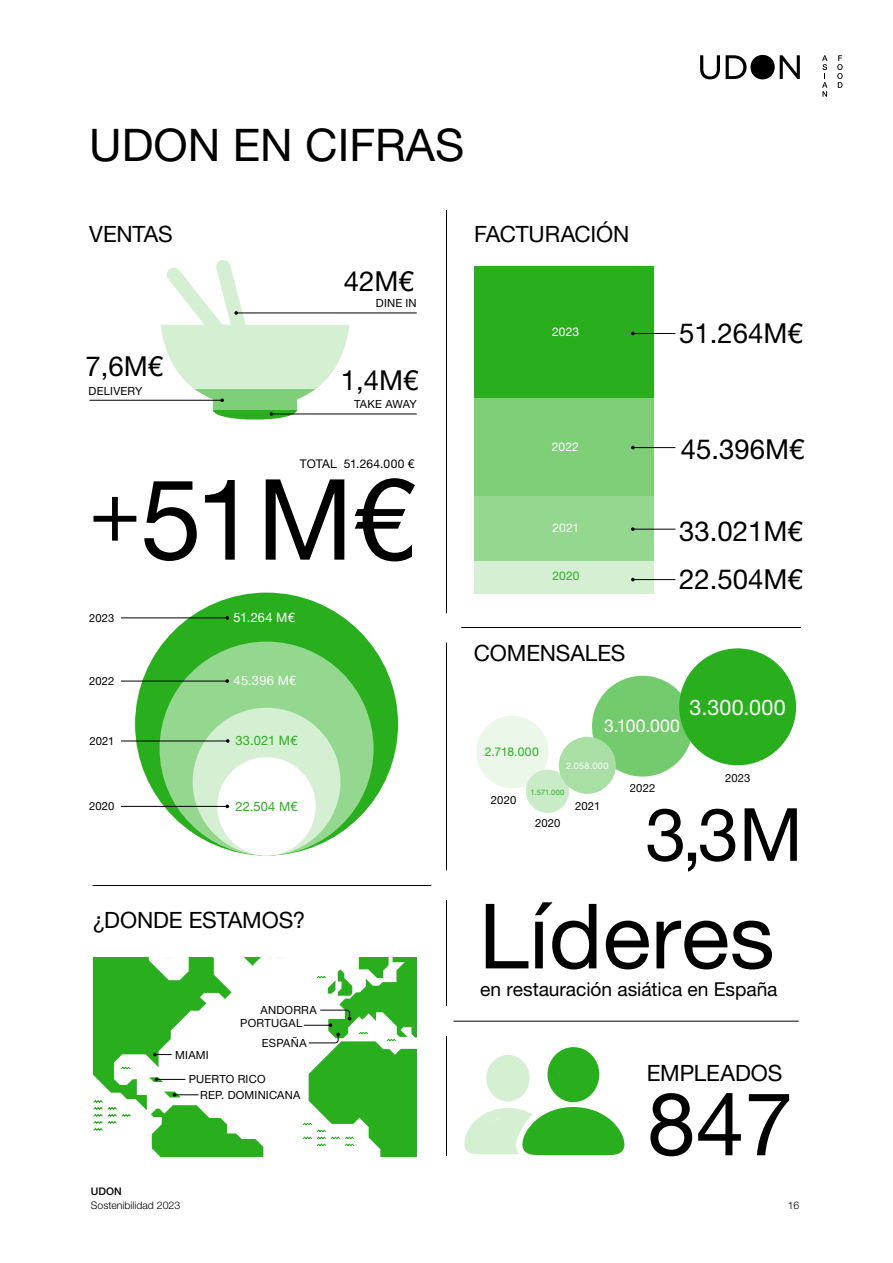
<style>
.page{position:relative;width:893px;height:1263px;background:#fff}
.page>*{position:absolute;margin:0;border:0;box-sizing:border-box;transform-origin:0 0}
.t1{font:112.35px "Helvetica Neue LT Pro";color:#000}
.t2{font:90.3px "Helvetica Neue LT Pro";color:#000}
.t3{font:87.75px "Helvetica Neue LT Pro";color:#000}
.t4{font:73.5px "Helvetica Neue LT Pro";color:#000}
.t5{font:45px "Helvetica Neue LT Pro";color:#000}
.t6{font:27.6px "Helvetica Neue LT Pro";color:#000}
.t7{font:22.5px "Helvetica Neue LT Pro";letter-spacing:-.005em;color:#000}
.t8{font:21.45px "Helvetica Neue LT Pro";letter-spacing:.015em;color:#fff}
.t9{font:19.2px "Helvetica Neue LT Pro";letter-spacing:-.005em;color:#000}
.t10{font:17.55px "Helvetica Neue LT Pro";letter-spacing:.02em;color:#fff}
.t11{font:12.9px "Helvetica Neue LT Pro";letter-spacing:.015em;color:#29af1e}
.t12{font:12.9px "Helvetica Neue LT Pro";letter-spacing:.015em;color:#fff}
.t13{font:12.15px "Helvetica Neue LT Pro";letter-spacing:.005em;color:#29af1e}
.t14{font:12px "Helvetica Neue LT Pro";letter-spacing:.005em;color:#000}
.t15{font:12px "Helvetica Neue LT Pro";letter-spacing:.005em;color:#fff}
.t16{font:12px "Helvetica Neue LT Pro";color:#29af1e}
.t17{font:11.25px/13.5px "Helvetica Neue LT Pro";letter-spacing:.02em;color:#000}
.t18{font:11.25px "Helvetica Neue LT Pro";letter-spacing:-.015em;color:#000}
.t19{font:300 10.5px "Helvetica Neue LT Pro";color:#000}
.t20{font:500 10.5px "Helvetica Neue LT Pro";color:#000}
.t21{font:9.15px "Helvetica Neue LT Pro";letter-spacing:.035em;color:#fff}
.t22{font:7.5px "Helvetica Neue LT Pro";letter-spacing:.02em;color:#29af1e}
</style>
<div class="page">
<svg style="left:700px;top:55px;width:20px;height:24px"></svg>
<svg style="left:726px;top:55px;width:20px;height:24px"></svg>
<div style="left:750px;top:55px;width:25px;height:24px;background:#000;border-radius:50%"></div>
<svg style="left:780px;top:55px;width:20px;height:24px"></svg>
<svg style="left:822px;top:55px;width:5px;height:42px"></svg>
<svg style="left:837px;top:55px;width:6px;height:33px"></svg>
<div style="left:476px;top:716px;width:72px;height:72px;background:#eaf7e9;border-radius:50%"></div>
<div style="left:592px;top:676px;width:101px;height:101px;background:#74cb6d;border-radius:50%"></div>
<div style="left:679px;top:648px;width:117px;height:117px;background:#29af1e;border-radius:50%"></div>
<div style="left:526px;top:769px;width:43px;height:44px;background:#c9ebc7;border-radius:50%"></div>
<div style="left:559px;top:737px;width:57px;height:57px;background:#a9dfa5;border-radius:50%"></div>
<hr style="left:272px;top:414px;width:145px;height:1px;background:#000">
<hr style="left:236px;top:313px;width:181px;height:1px;background:#000">
<hr style="left:89px;top:400px;width:133px;height:1px;background:#000">
<svg style="left:161px;top:260px;width:188px;height:159px"></svg>
<hr style="left:446px;top:210px;width:1px;height:403px;background:#000">
<hr style="left:446px;top:1036px;width:1px;height:120px;background:#000">
<hr style="left:446px;top:900px;width:1px;height:106px;background:#000">
<hr style="left:446px;top:642px;width:1px;height:228px;background:#000">
<hr style="left:461px;top:627px;width:340px;height:1px;background:#000">
<hr style="left:92px;top:885px;width:339px;height:1px;background:#000">
<hr style="left:454px;top:1021px;width:345px;height:1px;background:#000">
<div style="left:135px;top:593px;width:263px;height:262px;background:#29af1e;border-radius:50%"></div>
<div style="left:160px;top:642px;width:214px;height:213px;background:#94d78f;border-radius:50%"></div>
<div style="left:193px;top:708px;width:147px;height:147px;background:#d4efd2;border-radius:50%"></div>
<div style="left:217px;top:757px;width:99px;height:98px;background:#fff;border-radius:50%"></div>
<hr style="left:121px;top:681px;width:106px;height:1px;background:#000">
<svg style="left:225px;top:679px;width:4px;height:4px"></svg>
<hr style="left:121px;top:618px;width:106px;height:1px;background:#000">
<svg style="left:225px;top:616px;width:4px;height:4px"></svg>
<hr style="left:121px;top:741px;width:107px;height:1px;background:#000">
<svg style="left:226px;top:739px;width:4px;height:4px"></svg>
<hr style="left:121px;top:806px;width:106px;height:1px;background:#000">
<svg style="left:225px;top:804px;width:4px;height:4px"></svg>
<svg style="left:464px;top:1047px;width:161px;height:109px"></svg>
<svg style="left:93px;top:957px;width:324px;height:199px"></svg>
<div style="left:279px;top:1077px;width:26px;height:14px;background:#fff"></div>
<div style="left:200px;top:1091px;width:101px;height:8px;background:#fff"></div>
<div style="left:474px;top:561px;width:179px;height:33px;background:#d4efd2"></div>
<div style="left:474px;top:495px;width:179px;height:66px;background:#94d78f"></div>
<div style="left:474px;top:397px;width:179px;height:98px;background:#7ecf78"></div>
<div style="left:474px;top:266px;width:179px;height:131px;background:#29af1e"></div>
<hr style="left:633px;top:579px;width:42px;height:1px;background:#000">
<hr style="left:633px;top:529px;width:42px;height:1px;background:#000">
<svg style="left:631px;top:527px;width:4px;height:4px"></svg>
<hr style="left:633px;top:447px;width:42px;height:1px;background:#000">
<hr style="left:633px;top:333px;width:42px;height:1px;background:#000">
<h3 class="t5" style="left:89px;top:118px;width:376px">UDON EN CIFRAS</h3>
<h3 class="t7" style="left:89px;top:221px;width:85px">VENTAS</h3>
<h3 class="t7" style="left:474px;top:221px;width:157px">FACTURACIÓN</h3>
<h3 class="t6" style="left:344px;top:265px;width:72px">42M€</h3>
<h3 class="t6" style="left:85px;top:350px;width:79px">7,6M€</h3>
<p class="t17" style="left:89px;top:384px;width:55px">DELIVERY</p>
<p class="t17" style="left:376px;top:296px;width:42px">DINE IN</p>
<h3 class="t6" style="left:341px;top:364px;width:79px">1,4M€</h3>
<p class="t18" style="left:354px;top:397px;width:64px">TAKE AWAY</p>
<p class="t14" style="left:300px;top:457px;width:116px">TOTAL 51.264.000 €</p>
<h1 class="t1" style="left:89px;top:453px;width:327px"><sup>+</sup>51M€</h1>
<p class="t17" style="left:89px;top:611px;width:27px">2023</p>
<p class="t12" style="left:234px;top:610px;width:63px">51.264 M€</p>
<p class="t17" style="left:89px;top:674px;width:27px">2022</p>
<p class="t12" style="left:234px;top:673px;width:64px">45.396 M€</p>
<p class="t17" style="left:89px;top:734px;width:27px">2021</p>
<p class="t11" style="left:235px;top:733px;width:64px">33.021 M€</p>
<p class="t17" style="left:89px;top:799px;width:27px">2020</p>
<p class="t11" style="left:235px;top:799px;width:64px">22.504 M€</p>
<h3 class="t7" style="left:92px;top:907px;width:214px">¿DONDE ESTAMOS?</h3>
<p class="t17" style="left:240px;top:1003px;width:78px;text-indent:20px">ANDORRA<br>PORTUGAL</p>
<p class="t17" style="left:262px;top:1036px;width:46px">ESPAÑA</p>
<p class="t17" style="left:175px;top:1048px;width:35px">MIAMI</p>
<p class="t17" style="left:200px;top:1071px;width:102px;line-height:15.5px;text-indent:-11px">PUERTO RICO<br>REP. DOMINICANA</p>
<p class="t15" style="left:552px;top:325px;width:29px">2023</p>
<h3 class="t6" style="left:679px;top:317px;width:125px">51.264M€</h3>
<p class="t15" style="left:552px;top:439px;width:29px">2022</p>
<h3 class="t6" style="left:681px;top:433px;width:125px">45.396M€</h3>
<p class="t15" style="left:552px;top:520px;width:28px">2021</p>
<h3 class="t6" style="left:679px;top:514px;width:125px">33.021M€</h3>
<p class="t16" style="left:552px;top:568px;width:29px">2020</p>
<h3 class="t6" style="left:679px;top:563px;width:125px">22.504M€</h3>
<h3 class="t7" style="left:474px;top:640px;width:153px">COMENSALES</h3>
<h3 class="t8" style="left:690px;top:694px;width:97px">3.300.000</h3>
<p class="t13" style="left:485px;top:745px;width:56px">2.718.000</p>
<h3 class="t10" style="left:604px;top:716px;width:78px">3.100.000</h3>
<p class="t21" style="left:566px;top:760px;width:44px">2.058.000</p>
<p class="t17" style="left:491px;top:793px;width:27px">2020</p>
<p class="t22" style="left:531px;top:787px;width:35px">1.571.000</p>
<p class="t17" style="left:535px;top:816px;width:27px">2020</p>
<p class="t17" style="left:575px;top:799px;width:27px">2021</p>
<p class="t17" style="left:630px;top:781px;width:27px">2022</p>
<p class="t17" style="left:725px;top:771px;width:27px">2023</p>
<h3 class="t4" style="left:645px;top:791px;width:159px">3,3M</h3>
<h2 class="t2" style="left:479px;top:882px;width:297px">Líderes</h2>
<h3 class="t9" style="left:480px;top:978px;width:299px">en restauración asiática en España</h3>
<h3 class="t7" style="left:647px;top:1059px;width:137px">EMPLEADOS</h3>
<h3 class="t3" style="left:647px;top:1072px;width:148px">847</h3>
<p class="t20" style="left:91px;top:1185px;width:32px">UDON</p>
<p class="t19" style="left:91px;top:1199px;width:91px">Sostenibilidad 2023</p>
<p class="t19" style="left:788px;top:1199px;width:13px">16</p>
</div>
